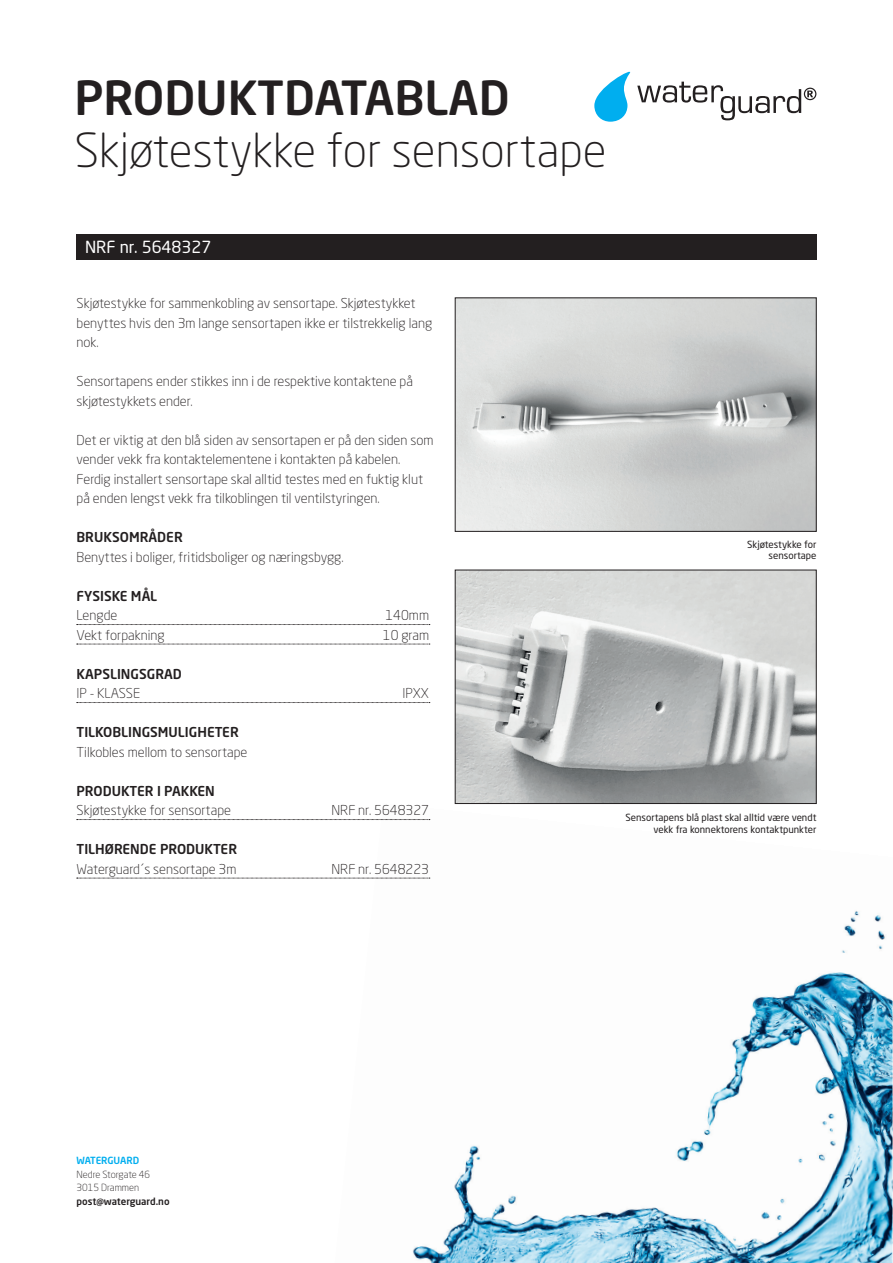
<style>
.page{position:relative;width:893px;height:1263px;background:#fff}
.page>*{position:absolute;margin:0;border:0;box-sizing:border-box;transform-origin:0 0}
.t1{font:300 46.5px "Neo Sans Std";color:#231f20}
.t2{font:500 46.5px "Neo Sans Std";color:#231f20}
.t3{font:16.5px "Neo Sans Std";color:#fff}
.t4{font:300 13.5px/19.5px "Neo Sans Std";color:#231f20}
.t5{font:500 13.5px "Neo Sans Std";color:#231f20}
.t6{font:9.75px/11.7px "Neo Sans Std";color:#231f20;text-align:right}
.t7{font:300 9.75px/13.5px "Neo Sans Std";color:#231f20}
.t8{font:500 9.75px "Neo Sans Std";color:#231f20}
.t9{font:500 9.75px "Neo Sans Std";letter-spacing:-.02em;color:#00aeef}
</style>
<div class="page">
<img style="left:335px;top:803px;width:557px;height:460px">
<svg style="left:594px;top:72px;width:222px;height:50px"></svg>
<div style="left:77px;top:234px;width:361px;height:25px;background:#231f20"></div>
<img style="left:457px;top:572px;width:357px;height:230px">
<div style="left:455px;top:570px;width:361px;height:234px;border:1px solid #231f20"></div>
<img style="left:457px;top:300px;width:357px;height:229px">
<svg style="left:77px;top:624px;width:353px;height:1px"></svg>
<svg style="left:77px;top:644px;width:353px;height:1px"></svg>
<svg style="left:77px;top:702px;width:353px;height:1px"></svg>
<svg style="left:77px;top:819px;width:353px;height:1px"></svg>
<svg style="left:77px;top:878px;width:353px;height:1px"></svg>
<div style="left:390px;top:234px;width:424px;height:25px;background:#231f20"></div>
<h1 class="t2" style="left:74px;top:68px;width:437px">PRODUKTDATABLAD</h1>
<h1 class="t1" style="left:74px;top:123px;width:534px">Skjøtestykke for sensortape</h1>
<p class="t3" style="left:85px;top:237px;width:128px">NRF nr. 5648327</p>
<p class="t4" style="left:77px;top:293px;width:357px">Skjøtestykke for sammenkobling av sensortape. Skjøtestykket benyttes hvis den 3m lange sensortapen ikke er tilstrekkelig lang nok.</p>
<p class="t4" style="left:77px;top:371px;width:338px">Sensortapens ender stikkes inn i de respektive kontaktene på skjøtestykkets ender.</p>
<p class="t4" style="left:77px;top:430px;width:358px">Det er viktig at den blå siden av sensortapen er på den siden som vender vekk fra kontaktelementene i kontakten på kabelen.<br>Ferdig installert sensortape skal alltid testes med en fuktig klut på enden lengst vekk fra tilkoblingen til ventilstyringen.</p>
<p class="t5" style="left:77px;top:528px;width:108px">BRUKSOMRÅDER</p>
<p class="t4" style="left:77px;top:547px;width:269px">Benyttes i boliger, fritidsboliger og næringsbygg.</p>
<p class="t5" style="left:77px;top:587px;width:82px">FYSISKE MÅL</p>
<p class="t4" style="left:77px;top:605px;width:42px">Lengde</p>
<p class="t4" style="left:385px;top:605px;width:45px">140mm</p>
<p class="t4" style="left:77px;top:625px;width:90px">Vekt forpakning</p>
<p class="t4" style="left:383px;top:625px;width:48px">10 gram</p>
<p class="t5" style="left:77px;top:665px;width:107px">KAPSLINGSGRAD</p>
<p class="t4" style="left:77px;top:683px;width:65px">IP - KLASSE</p>
<p class="t4" style="left:402px;top:683px;width:28px">IPXX</p>
<p class="t5" style="left:77px;top:723px;width:164px">TILKOBLINGSMULIGHETER</p>
<p class="t4" style="left:77px;top:742px;width:172px">Tilkobles mellom to sensortape</p>
<p class="t5" style="left:77px;top:782px;width:140px">PRODUKTER I PAKKEN</p>
<p class="t4" style="left:77px;top:800px;width:156px">Skjøtestykke for sensortape</p>
<p class="t4" style="left:331px;top:800px;width:99px">NRF nr. 5648327</p>
<p class="t5" style="left:77px;top:840px;width:162px">TILHØRENDE PRODUKTER</p>
<p class="t4" style="left:77px;top:859px;width:161px">Waterguard´s sensortape 3m</p>
<p class="t4" style="left:331px;top:859px;width:99px">NRF nr. 5648223</p>
<p class="t6" style="left:747px;top:538px;width:71px">Skjøtestykke for sensortape</p>
<p class="t6" style="left:625px;top:812px;width:193px">Sensortapens blå plast skal alltid være vendt vekk fra konnektorens kontaktpunkter</p>
<p class="t9" style="left:77px;top:1154px;width:64px">WATERGUARD</p>
<p class="t7" style="left:77px;top:1167px;width:75px">Nedre Storgate 46<br>3015 Drammen</p>
<p class="t8" style="left:77px;top:1195px;width:95px">post@waterguard.no</p>
</div>
